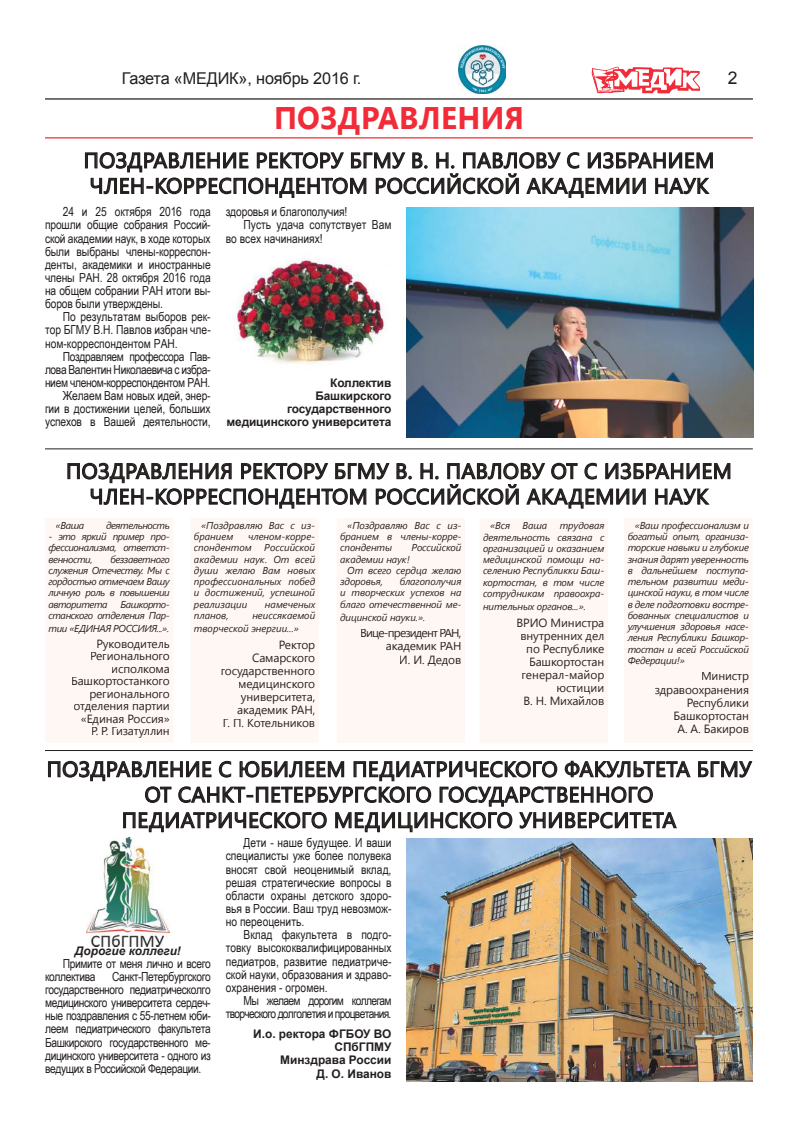
<style>
.page{position:relative;width:798px;height:1134px;background:#fff}
.page>*{position:absolute;margin:0;border:0;box-sizing:border-box;transform-origin:0 0}
.t1{font:700 31.25px "Segoe UI";letter-spacing:.01em;color:#f12c38;scale:.96 1}
.t2{font:21.25px/25.5px "Segoe UI";letter-spacing:.02em;color:#241f1f;text-align:center}
.t3{font:17.5px "Arial";color:#241f1f}
.t4{font:16.25px "Arial";letter-spacing:-.01em;color:#241f1f}
.t5{font:12.5px/13.1px "Arial Narrow";letter-spacing:-.01em;color:#241f1f;text-align:justify}
.t6{font:12.5px/13.1px "Arial Narrow";letter-spacing:-.03em;color:#241f1f}
.t7{font:12.5px/13.1px "Arial Narrow";letter-spacing:-.055em;color:#241f1f;text-align:right}
.t8{font:11.88px/13.1px "Segoe UI";letter-spacing:-.01em;color:#2a2323;text-align:right}
.t9{font:700 11.88px/13.1px "Arial";letter-spacing:-.01em;color:#241f1f;text-align:right}
.t10{font:11.88px/13.1px "Segoe UI";letter-spacing:-.07em;color:#2a2323;text-align:right}
.t11{font:italic 700 11.88px "Arial";color:#241f1f}
.t12{font:italic 10px/11.2px "Segoe UI";letter-spacing:-.01em;color:#2a2323;text-align:justify}
.t13{font:italic 10px/11.2px "Segoe UI";letter-spacing:-.04em;color:#2a2323;text-align:right}
</style>
<div class="page">
<hr style="left:45px;top:98px;width:707px;height:2px;background:#241f1f">
<svg style="left:591px;top:66px;width:108px;height:28px"></svg>
<hr style="left:45px;top:449px;width:707px;height:1px;background:#241f1f">
<img style="left:458px;top:46px;width:47px;height:47px">
<hr style="left:45px;top:137px;width:707px;height:1px;background:#f12c38">
<img style="left:86px;top:837px;width:83px;height:109px">
<img style="left:406px;top:838px;width:346px;height:244px">
<svg style="left:85px;top:152px;width:628px;height:46px"></svg>
<img style="left:406px;top:207px;width:346px;height:231px">
<img style="left:235px;top:258px;width:152px;height:106px">
<svg style="left:67px;top:462px;width:663px;height:47px"></svg>
<svg style="left:45px;top:518px;width:708px;height:315px"></svg>
<div style="left:347px;top:521px;width:113px;height:10px;background:#fff7f4"></div>
<div style="left:340px;top:533px;width:120px;height:9px;background:#fff7f4"></div>
<div style="left:340px;top:544px;width:121px;height:7px;background:#fff7f4"></div>
<div style="left:340px;top:555px;width:69px;height:10px;background:#fff7f4"></div>
<div style="left:348px;top:566px;width:113px;height:10px;background:#fff7f4"></div>
<div style="left:340px;top:578px;width:121px;height:9px;background:#fff7f4"></div>
<div style="left:340px;top:591px;width:121px;height:8px;background:#fff7f4"></div>
<div style="left:340px;top:600px;width:120px;height:8px;background:#fff7f4"></div>
<div style="left:340px;top:613px;width:84px;height:10px;background:#fff7f4"></div>
<div style="left:361px;top:629px;width:99px;height:11px;background:#fff7f4"></div>
<div style="left:386px;top:642px;width:74px;height:11px;background:#fff7f4"></div>
<div style="left:400px;top:655px;width:60px;height:11px;background:#fff7f4"></div>
<h3 class="t4" style="left:122px;top:67px;width:241px">Газета «МЕДИК», ноябрь 2016 г.</h3>
<h3 class="t3" style="left:727px;top:67px;width:11px">2</h3>
<h1 class="t1" style="left:274px;top:96px;width:262px">ПОЗДРАВЛЕНИЯ</h1>
<h2 class="t2" style="left:84px;top:147px;width:632px;text-align:left">ПОЗДРАВЛЕНИЕ РЕКТОРУ БГМУ В. Н. ПАВЛОВУ С ИЗБРАНИЕМ<br>ЧЛЕН-КОРРЕСПОНДЕНТОМ РОССИЙСКОЙ АКАДЕМИИ НАУК</h2>
<p class="t5" style="left:45px;top:205px;width:167px;text-indent:18px">24 и 25 октября 2016 года прошли общие собрания Россий&shy;ской академии наук, в ходе которых были выбраны члены-корреспон&shy;денты, академики и иностранные члены РАН. 28 октября 2016 года на общем собрании РАН итоги вы&shy;боров были утверждены.</p>
<p class="t5" style="left:45px;top:310px;width:167px;text-indent:18px">По результатам выборов рек&shy;тор БГМУ В.Н. Павлов избран чле&shy;ном-корреспондентом РАН.</p>
<p class="t6" style="left:45px;top:349px;width:167px;text-align:right">Поздравляем профессора Пав&shy;лова Валентин Николаевича с избра&shy;нием членом-корреспондентом РАН.<br>Желаем Вам новых идей, энер&shy;гии в достижении целей, больших успехов в Вашей деятельности,</p>
<p class="t5" style="left:226px;top:205px;width:123px">здоровья и благополучия!</p>
<p class="t5" style="left:243px;top:218px;width:149px">Пусть удача сопутствует Вам</p>
<p class="t5" style="left:226px;top:231px;width:98px">во всех начинаниях!</p>
<p class="t9" style="left:226px;top:377px;width:166px">Коллектив<br>Башкирского государственного медицинского университета</p>
<h2 class="t2" style="left:66px;top:457px;width:667px">ПОЗДРАВЛЕНИЯ РЕКТОРУ БГМУ В. Н. ПАВЛОВУ ОТ С ИЗБРАНИЕМ<br>ЧЛЕН-КОРРЕСПОНДЕНТОМ РОССИЙСКОЙ АКАДЕМИИ НАУК</h2>
<p class="t12" style="left:194px;top:519px;width:123px;text-indent:7px">«Поздравляю Вас с из&shy;бранием</p>
<p class="t12" style="left:627px;top:519px;width:123px;text-indent:7px">«Ваш профессионализм и богатый опыт, организа&shy;торские навыки и глубокие знания дарят уверенность в дальнейшем поступа&shy;тельном развитии меди&shy;цинской науки, в том числе в деле подготовки востре&shy;бованных специалистов и улучшения здоровья насе&shy;ления Республики Башкор&shy;тостан и всей Российской Федерации!»</p>
<p class="t8" style="left:654px;top:669px;width:96px">Министр здравоохранения<br>Республики<br>Башкортостан<br>А. А. Бакиров</p>
<p class="t12" style="left:56px;top:519px;width:30px">«Ваша</p>
<p class="t13" style="left:106px;top:519px;width:65px">деятельность</p>
<p class="t12" style="left:48px;top:530px;width:123px">- это яркий пример про&shy;фессионализма, ответст&shy;венности,</p>
<p class="t12" style="left:340px;top:519px;width:123px;text-indent:7px">«Поздравляю Вас с из&shy;бранием в члены-корре&shy;спонденты</p>
<p class="t12" style="left:483px;top:520px;width:123px;text-indent:7px">«Вся Ваша трудовая деятельность связана с организацией и оказанием медицинской помощи на&shy;селению Республикки Баш&shy;кортостан, в том числе сотрудникам правоохра-</p>
<p class="t12" style="left:483px;top:600px;width:104px">нительных органов...».</p>
<p class="t8" style="left:516px;top:615px;width:89px">ВРИО Министра внутренних дел по Республике<br>Башкортостан генерал-майор юстиции<br>В. Н. Михайлов</p>
<p class="t12" style="left:194px;top:530px;width:123px;text-indent:54px">членом-корре&shy;спондентом</p>
<p class="t12" style="left:194px;top:542px;width:123px;text-indent:70px">Российской академии наук. От всей души желаю Вам новых профессиональных побед и достижений, успешной реализации</p>
<p class="t12" style="left:411px;top:542px;width:52px">Российской</p>
<p class="t12" style="left:48px;top:553px;width:123px;text-indent:62px">беззаветного служения Отечеству. Мы с гордостью отмечаем Вашу личную роль в повышении авторитета</p>
<p class="t12" style="left:340px;top:553px;width:71px">академии наук!</p>
<p class="t12" style="left:347px;top:564px;width:116px">От всего сердца желаю</p>
<p class="t12" style="left:340px;top:575px;width:44px">здоровья,</p>
<p class="t12" style="left:340px;top:575px;width:123px;text-indent:59px">благополучия и творческих успехов на благо отечественной ме-</p>
<p class="t12" style="left:340px;top:611px;width:86px">дицинской науки.».</p>
<p class="t10" style="left:360px;top:626px;width:103px">Вице-президент РАН, академик РАН<br>И. И. Дедов</p>
<p class="t13" style="left:48px;top:598px;width:123px">Башкорто-<br>станского отделения Пар-</p>
<p class="t13" style="left:48px;top:622px;width:122px">тии «ЕДИНАЯ РОССИИЯ...».</p>
<p class="t8" style="left:71px;top:637px;width:100px;line-height:12.5px">Руководитель<br>Регионального исполкома<br>Башкортостанкого регионального отделения партии «Единая Россия»<br>Р. Р. Гизатуллин</p>
<p class="t12" style="left:265px;top:598px;width:52px">намеченых</p>
<p class="t12" style="left:194px;top:608px;width:123px;line-height:13.1px;text-indent:58px">неиссякаемой творческой энергии...»</p>
<p class="t8" style="left:221px;top:637px;width:96px">Ректор<br>Самарского государственного медицинского университета, академик РАН,<br>Г. П. Котельников</p>
<p class="t12" style="left:194px;top:609px;width:36px">планов,</p>
<h2 class="t2" style="left:47px;top:755px;width:706px">ПОЗДРАВЛЕНИЕ С ЮБИЛЕЕМ ПЕДИАТРИЧЕСКОГО ФАКУЛЬТЕТА БГМУ<br>ОТ САНКТ-ПЕТЕРБУРГСКОГО ГОСУДАРСТВЕННОГО<br>ПЕДИАТРИЧЕСКОГО МЕДИЦИНСКОГО УНИВЕРСИТЕТА</h2>
<p class="t11" style="left:75px;top:942px;width:107px">Дорогие коллеги!</p>
<p class="t6" style="left:45px;top:956px;width:167px;text-indent:18px">Примите от меня лично и всего коллектива</p>
<p class="t5" style="left:45px;top:969px;width:167px;text-indent:67px">Санкт-Петербургского государственного педиатрическолго медицинского университета сердеч&shy;ные поздравления с 55-летнем юби&shy;леем педиатрического факультета Башкирского государственного ме&shy;дицинского университета - одного из ведущих в Российской Федерации.</p>
<p class="t5" style="left:226px;top:836px;width:167px;text-indent:18px">Дети - наше будущее. И ваши специалисты уже более полувека вносят свой неоценимый вклад, решая стратегические вопросы в области охраны детского здоро&shy;вья в России. Ваш труд невозмож&shy;но переоценить.</p>
<p class="t5" style="left:226px;top:928px;width:167px;text-indent:18px">Вклад факультета в подго&shy;товку высококвалифицированных педиатров, развитие педиатриче&shy;ской науки, образования и здраво&shy;охранения - огромен.</p>
<p class="t7" style="left:226px;top:993px;width:167px">Мы желаем дорогим коллегам творческого долголетия и процветания.</p>
<p class="t9" style="left:253px;top:1028px;width:140px">И.о. ректора ФГБОУ ВО<br>СПбГПМУ<br>Минздрава России<br>Д. О. Иванов</p>
</div>
